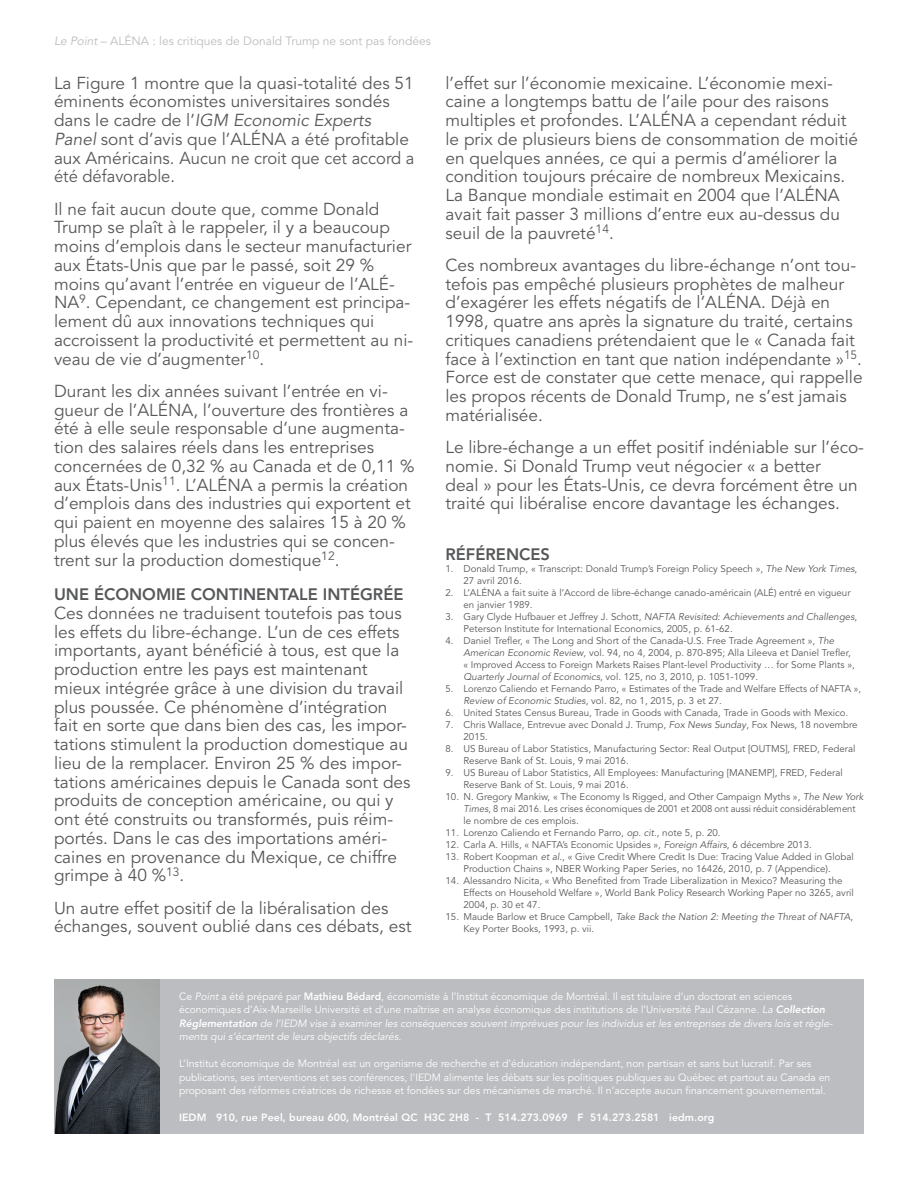
<style>
.page{position:relative;width:918px;height:1188px;background:#fff}
.page>*{position:absolute;margin:0;border:0;box-sizing:border-box;transform-origin:0 0}
.t1{font:17.25px/18.8px "Avenir LT Std";color:#57585a}
.t2{font:800 16.5px "Avenir LT Std";color:#57585a}
.t3{font:12px "Avenir LT Std";color:#bcbdc0}
.t4{font:10.5px/13.5px "Avenir LT Std";color:#fff}
.t5{font:800 10.5px "Avenir LT Std";letter-spacing:.01em;color:#fff}
.t6{font:9.75px/12px "Avenir LT Std";color:#57585a}
.s1{font-style:italic}
.s2{font-weight:800}
.s3{font-weight:800;font-style:italic}
</style>
<div class="page">
<div style="left:159px;top:980px;width:705px;height:154px;background:#bcbdc0"></div>
<img style="left:54px;top:980px;width:105px;height:154px">
<p class="t3" style="left:54px;top:34px;width:378px"><span class="s1">Le Point</span> – ALÉNA : les critiques de Donald Trump ne sont pas fondées</p>
<p class="t1" style="left:54px;top:74px;width:362px">La Figure 1 montre que la quasi-totalité des 51 éminents économistes universitaires sondés dans le cadre de l’<span class="s1">IGM Economic Experts Panel</span> sont d’avis que l’ALÉNA a été profitable aux Américains. Aucun ne croit que cet accord a été défavorable.</p>
<p class="t1" style="left:54px;top:200px;width:361px">Il ne fait aucun doute que, comme Donald Trump se plaît à le rappeler, il y a beaucoup moins d’emplois dans le secteur manufacturier aux États-Unis que par le passé, soit 29 % moins qu’avant l’entrée en vigueur de l’ALÉ-NA<sup>9</sup>. Cependant, ce changement est principa&shy;lement dû aux innovations techniques qui accroissent la productivité et permettent au ni&shy;veau de vie d’augmenter<sup>10</sup>.</p>
<p class="t1" style="left:54px;top:382px;width:362px">Durant les dix années suivant l’entrée en vi&shy;gueur de l’ALÉNA, l’ouverture des frontières a été à elle seule responsable d’une augmenta&shy;tion des salaires réels dans les entreprises concernées de 0,32 % au Canada et de 0,11 % aux États-Unis<sup>11</sup>. L’ALÉNA a permis la création d’emplois dans des industries qui exportent et qui paient en moyenne des salaires 15 à 20 % plus élevés que les industries qui se concen&shy;trent sur la production domestique<sup>12</sup>.</p>
<p class="t2" style="left:54px;top:585px;width:351px">UNE ÉCONOMIE CONTINENTALE INTÉGRÉE</p>
<p class="t1" style="left:54px;top:604px;width:358px">Ces données ne traduisent toutefois pas tous les effets du libre-échange. L’un de ces effets importants, ayant bénéficié à tous, est que la production entre les pays est maintenant mieux intégrée grâce à une division du travail plus poussée. Ce phénomène d’intégration fait en sorte que dans bien des cas, les impor&shy;tations stimulent la production domestique au lieu de la remplacer. Environ 25 % des impor&shy;tations américaines depuis le Canada sont des produits de conception américaine, ou qui y ont été construits ou transformés, puis réim&shy;portés. Dans le cas des importations améri&shy;caines en provenance du Mexique, ce chiffre grimpe à 40 %<sup>13</sup>.</p>
<p class="t1" style="left:54px;top:899px;width:359px">Un autre effet positif de la libéralisation des échanges, souvent oublié dans ces débats, est</p>
<p class="t1" style="left:446px;top:74px;width:414px">l’effet sur l’économie mexicaine. L’économie mexi&shy;caine a longtemps battu de l’aile pour des raisons multiples et profondes. L’ALÉNA a cependant réduit le prix de plusieurs biens de consommation de moitié en quelques années, ce qui a permis d’améliorer la condition toujours précaire de nombreux Mexicains.<br>La Banque mondiale estimait en 2004 que l’ALÉNA avait fait passer 3 millions d’entre eux au-dessus du seuil de la pauvreté<sup>14</sup>.</p>
<p class="t1" style="left:446px;top:256px;width:419px">Ces nombreux avantages du libre-échange n’ont tou&shy;tefois pas empêché plusieurs prophètes de malheur d’exagérer les effets négatifs de l’ALÉNA. Déjà en 1998, quatre ans après la signature du traité, certains critiques canadiens prétendaient que le « Canada fait face à l’extinction en tant que nation indépendante »<sup>15</sup>.<br>Force est de constater que cette menace, qui rappelle les propos récents de Donald Trump, ne s’est jamais matérialisée.</p>
<p class="t1" style="left:446px;top:438px;width:420px">Le libre-échange a un effet positif indéniable sur l’éco&shy;nomie. Si Donald Trump veut négocier « a better<br>deal » pour les États-Unis, ce devra forcément être un traité qui libéralise encore davantage les échanges.</p>
<p class="t2" style="left:446px;top:545px;width:106px">RÉFÉRENCES</p>
<p class="t6" style="left:463px;top:563px;width:395px;text-indent:-18px">1. Donald Trump, « Transcript: Donald Trump’s Foreign Policy Speech », <span class="s1">The New York Times</span>,<br>27 avril 2016.</p>
<p class="t6" style="left:463px;top:587px;width:389px;text-indent:-18px">2. L’ALÉNA a fait suite à l’Accord de libre-échange canado-américain (ALÉ) entré en vigueur en janvier 1989.</p>
<p class="t6" style="left:463px;top:611px;width:395px;text-indent:-18px">3. Gary Clyde Hufbauer et Jeffrey J. Schott, <span class="s1">NAFTA Revisited: Achievements and Challenges</span>,<br>Peterson Institute for International Economics, 2005, p. 61-62.</p>
<p class="t6" style="left:463px;top:635px;width:393px;text-indent:-18px">4. Daniel Trefler, « The Long and Short of the Canada-U.S. Free Trade Agreement », <span class="s1">The American Economic Review</span>, vol. 94, no 4, 2004, p. 870-895; Alla Lileeva et Daniel Trefler, « Improved Access to Foreign Markets Raises Plant-level Productivity … for Some Plants », <span class="s1">Quarterly Journal of Economics</span>, vol. 125, no 3, 2010, p. 1051-1099.</p>
<p class="t6" style="left:463px;top:683px;width:399px;text-indent:-18px">5. Lorenzo Caliendo et Fernando Parro, « Estimates of the Trade and Welfare Effects of NAFTA »,<br><span class="s1">Review of Economic Studies</span>, vol. 82, no 1, 2015, p. 3 et 27.</p>
<p class="t6" style="left:445px;top:707px;width:404px">6. United States Census Bureau, Trade in Goods with Canada, Trade in Goods with Mexico.</p>
<p class="t6" style="left:463px;top:719px;width:396px;text-indent:-18px">7. Chris Wallace, Entrevue avec Donald J. Trump, <span class="s1">Fox News Sunday</span>, Fox News, 18 novembre<br>2015.</p>
<p class="t6" style="left:463px;top:743px;width:394px;text-indent:-18px">8. US Bureau of Labor Statistics, Manufacturing Sector: Real Output [OUTMS], FRED, Federal<br>Reserve Bank of St. Louis, 9 mai 2016.</p>
<p class="t6" style="left:463px;top:767px;width:381px;text-indent:-18px">9. US Bureau of Labor Statistics, All Employees: Manufacturing [MANEMP], FRED, Federal<br>Reserve Bank of St. Louis, 9 mai 2016.</p>
<p class="t6" style="left:463px;top:791px;width:401px;text-indent:-18px">10. N. Gregory Mankiw, « The Economy Is Rigged, and Other Campaign Myths », <span class="s1">The New York<br>Times</span>, 8 mai 2016. Les crises économiques de 2001 et 2008 ont aussi réduit considérablement le nombre de ces emplois.</p>
<p class="t6" style="left:446px;top:827px;width:277px">11. Lorenzo Caliendo et Fernando Parro, <span class="s1">op. cit.,</span> note 5, p. 20.</p>
<p class="t6" style="left:446px;top:839px;width:368px">12. Carla A. Hills, « NAFTA’s Economic Upsides », <span class="s1">Foreign Affairs</span>, 6 décembre 2013.</p>
<p class="t6" style="left:446px;top:851px;width:410px;text-align:center">13. Robert Koopman <span class="s1">et al</span>., « Give Credit Where Credit Is Due: Tracing Value Added in Global<br>Production Chains », NBER Working Paper Series, no 16426, 2010, p. 7 (Appendice).</p>
<p class="t6" style="left:463px;top:875px;width:392px;text-indent:-18px">14. Alessandro Nicita, « Who Benefited from Trade Liberalization in Mexico? Measuring the<br>Effects on Household Welfare », World Bank Policy Research Working Paper no 3265, avril<br>2004, p. 30 et 47.</p>
<p class="t6" style="left:463px;top:911px;width:391px;text-indent:-18px">15. Maude Barlow et Bruce Campbell, <span class="s1">Take Back the Nation 2: Meeting the Threat of NAFTA</span>,<br>Key Porter Books, 1993, p. vii.</p>
<p class="t4" style="left:179px;top:990px;width:655px">Ce <span class="s1">Point</span> a été préparé par <span class="s2">Mathieu Bédard</span>, économiste à l’Institut économique de Montréal. Il est titulaire d’un doctorat en sciences économiques d’Aix-Marseille Université et d’une maîtrise en analyse économique des institutions de l’Université Paul Cézanne. <span class="s1">La</span> <span class="s3">Collection Réglementation</span> <span class="s1">de l’IEDM vise à examiner les conséquences souvent imprévues pour les individus et les entreprises de divers lois et règle&shy;ments qui s’écartent de leurs objectifs déclarés.</span></p>
<p class="t4" style="left:179px;top:1057px;width:653px">L’Institut économique de Montréal est un organisme de recherche et d’éducation indépendant, non partisan et sans but lucratif. Par ses publications, ses interventions et ses conférences, l’IEDM alimente les débats sur les politiques publiques au Québec et partout au Canada en proposant des réformes créatrices de richesse et fondées sur des mécanismes de marché. Il n’accepte aucun financement gouvernemental.</p>
<p class="t5" style="left:179px;top:1111px;width:537px">IEDM 910, rue Peel, bureau 600, Montréal QC H3C 2H8 - T 514.273.0969 F 514.273.2581 iedm.org</p>
</div>
